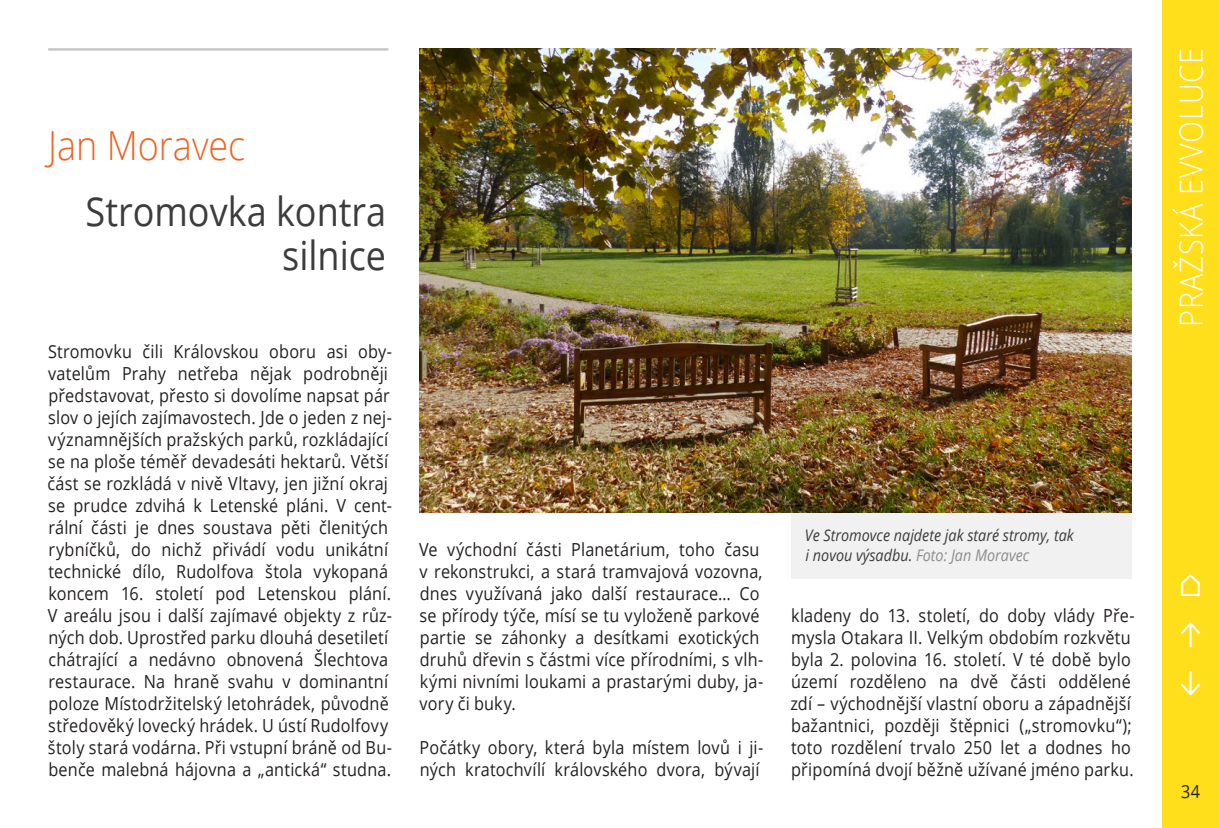
<style>
.page{position:relative;width:1219px;height:828px;background:#fff}
.page>*{position:absolute;margin:0;border:0;box-sizing:border-box;transform-origin:0 0}
.t1{font:40px/44px "Open Sans";color:#3c3c3c;text-align:right;scale:.9 1}
.t2{font:300 40px "Open Sans";color:#ed6423;scale:.9 1}
.t3{font:300 32px "Open Sans";letter-spacing:.03em;color:#fff;scale:.9 1}
.t4{font:30px/48px "Calibri";color:#fff;text-align:justify;scale:.9 1}
.t5{font:18px/22px "Open Sans";letter-spacing:.01em;color:#231f20;scale:.9 1}
.t6{font:italic 16px/20px "Open Sans";color:#3c3c3c;scale:.9 1}
.s1{color:#8c8c8c}
</style>
<div class="page">
<div style="left:1162px;top:0;width:57px;height:828px;background:#ffdf1c"></div>
<hr style="left:48px;top:48px;width:340px;height:3px;background:#c5c5c5">
<div style="left:791px;top:512px;width:340px;height:66px;background:#f1f1f1"></div>
<img style="left:420px;top:48px;width:711px;height:464px">
<h1 class="t2" style="left:48px;top:118px;width:221px">Jan Moravec</h1>
<h1 class="t1" style="left:86px;top:188px;width:335px">Stromovka kontra silnice</h1>
<p class="t5" style="left:47px;top:340px;width:384px">Stromovku čili Královskou oboru asi oby&shy;vatelům Prahy netřeba nějak podrobněji představovat, přesto si dovolíme napsat pár slov o jejích zajímavostech. Jde o jeden z nej&shy;významnějších pražských parků, rozkládající se na ploše téměř devadesáti hektarů. Větší část se rozkládá v nivě Vltavy, jen jižní okraj se prudce zdvihá k Letenské pláni. V cent&shy;rální části je dnes soustava pěti členitých rybníčků, do nichž přivádí vodu unikátní technické dílo, Rudolfova štola vykopaná koncem 16. století pod Letenskou plání.<br>V areálu jsou i další zajímavé objekty z růz&shy;ných dob. Uprostřed parku dlouhá desetiletí chátrající a nedávno obnovená Šlechtova restaurace. Na hraně svahu v dominantní poloze Místodržitelský letohrádek, původně středověký lovecký hrádek. U ústí Rudolfovy štoly stará vodárna. Při vstupní bráně od Bu&shy;benče malebná hájovna a „antická“ studna.</p>
<p class="t5" style="left:419px;top:538px;width:384px">Ve východní části Planetárium, toho času v rekonstrukci, a stará tramvajová vozovna, dnes využívaná jako další restaurace… Co se přírody týče, mísí se tu vyloženě parkové partie se záhonky a desítkami exotických druhů dřevin s částmi více přírodními, s vlh&shy;kými nivními loukami a prastarými duby, ja&shy;vory či buky.</p>
<p class="t5" style="left:420px;top:736px;width:383px">Počátky obory, která byla místem lovů i ji&shy;ných kratochvílí královského dvora, bývají</p>
<p class="t6" style="left:805px;top:525px;width:300px">Ve Stromovce najdete jak staré stromy, tak i novou výsadbu. <span class="s1">Foto: Jan Moravec</span></p>
<p class="t5" style="left:790px;top:604px;width:384px">kladeny do 13. století, do doby vlády Pře&shy;mysla Otakara II. Velkým obdobím rozkvětu byla 2. polovina 16. století. V té době bylo území rozděleno na dvě části oddělené zdí – východnější vlastní oboru a západnější bažantnici, později štěpnici („stromovku“); toto rozdělení trvalo 250 let a dodnes ho připomíná dvojí běžně užívané jméno parku.</p>
<h2 class="t3" style="left:1169px;top:327px;width:311px;rotate:-90deg">PRAŽSKÁ EVVOLUCE</h2>
<h3 class="t4" style="left:1178px;top:561px;width:29px">⌂ ↑ ↓</h3>
<p class="t5" style="left:1181px;top:780px;width:23px">34</p>
</div>
